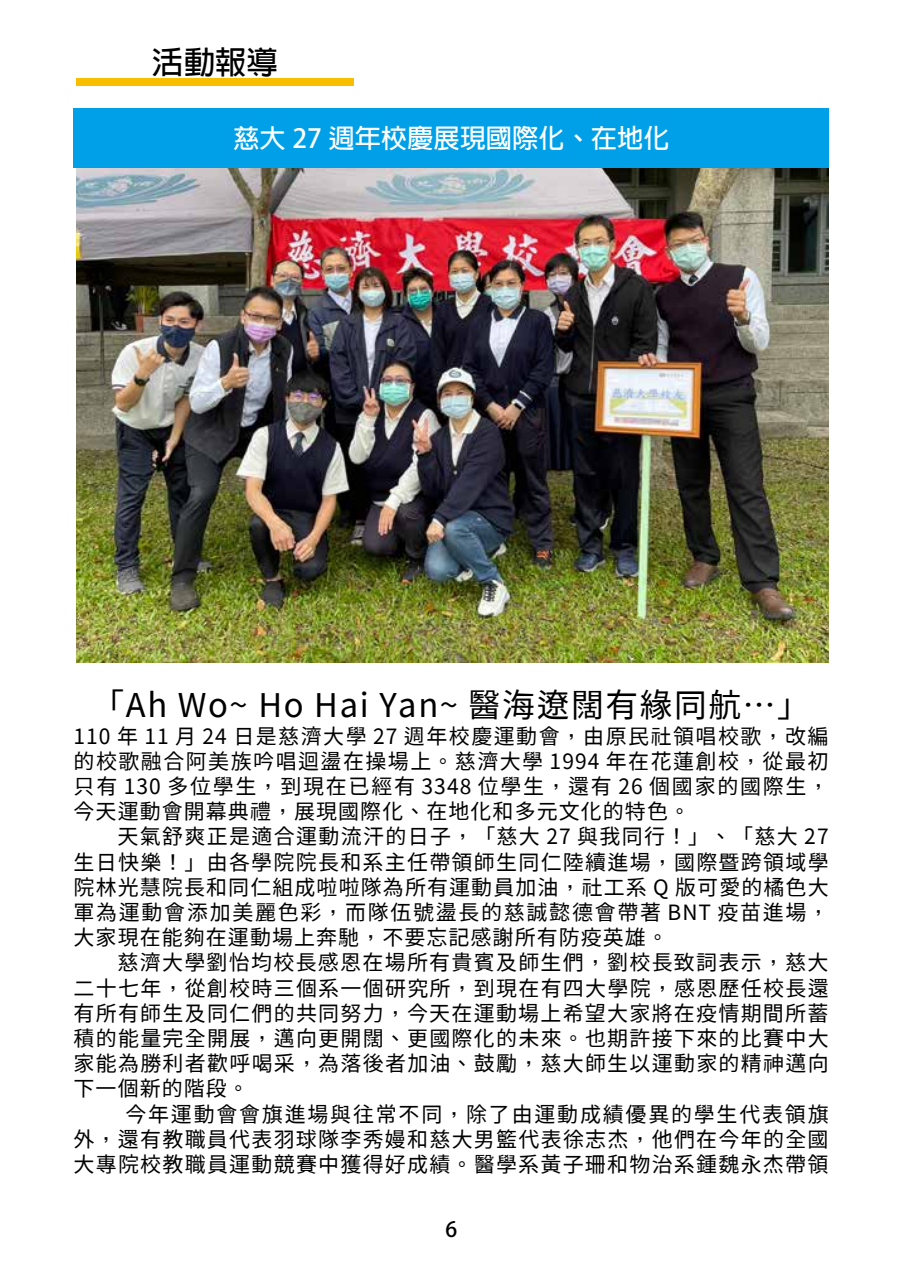
<style>
.page{position:relative;width:903px;height:1275px;background:#fff}
.page>*{position:absolute;margin:0;border:0;box-sizing:border-box;transform-origin:0 0}
.t1{font:32.73px "Taipei Sans TC Beta";letter-spacing:.05em;color:#000}
.t2{font:700 31.5px "Adobe Fan Heiti Std";color:#000}
.t3{font:700 26.25px "Adobe Fan Heiti Std";color:#fff}
.t4{font:21px/25.2px "Taipei Sans TC Beta";letter-spacing:.06em;color:#000;text-align:justify}
.t5{font:700 21px "Adobe Fan Heiti Std";color:#000}
</style>
<div class="page">
<div style="left:76px;top:79px;width:278px;height:7px;background:#fabe00"></div>
<div style="left:74px;top:108px;width:755px;height:59px;background:#00a0e9"></div>
<img style="left:76px;top:169px;width:752px;height:493px">
<h2 class="t2" style="left:152px;top:44px;width:127px">活動報導</h2>
<p class="t3" style="left:233px;top:122px;width:438px">慈大 27 週年校慶展現國際化、在地化</p>
<h1 class="t1" style="left:92px;top:686px;width:720px">「Ah Wo~ Ho Hai Yan~ 醫海遼闊有緣同航…」</h1>
<p class="t4" style="left:74px;top:724px;width:756px">110 年 11 月 24 日是慈濟大學 27 週年校慶運動會，由原民社領唱校歌，改編的校歌融合阿美族吟唱迴盪在操場上。慈濟大學 1994 年在花蓮創校，從最初只有 130 多位學生，到現在已經有 3348 位學生，還有 26 個國家的國際生，今天運動會開幕典禮，展現國際化、在地化和多元文化的特色。</p>
<p class="t4" style="left:74px;top:824px;width:756px;text-indent:44px">天氣舒爽正是適合運動流汗的日子，「慈大 27 與我同行！」、「慈大 27生日快樂！」由各學院院長和系主任帶領師生同仁陸續進場，國際暨跨領域學院林光慧院長和同仁組成啦啦隊為所有運動員加油，社工系 Q 版可愛的橘色大軍為運動會添加美麗色彩，而隊伍號盪長的慈誠懿德會帶著 BNT 疫苗進場，大家現在能夠在運動場上奔馳，不要忘記感謝所有防疫英雄。</p>
<p class="t4" style="left:74px;top:950px;width:756px;text-indent:44px">慈濟大學劉怡均校長感恩在場所有貴賓及師生們，劉校長致詞表示，慈大二十七年，從創校時三個系一個研究所，到現在有四大學院，感恩歷任校長還有所有師生及同仁們的共同努力，今天在運動場上希望大家將在疫情期間所蓄積的能量完全開展，邁向更開闊、更國際化的未來。也期許接下來的比賽中大家能為勝利者歡呼喝采，為落後者加油、鼓勵，慈大師生以運動家的精神邁向下一個新的階段。</p>
<p class="t4" style="left:74px;top:1102px;width:756px;text-indent:52px">今年運動會會旗進場與往常不同，除了由運動成績優異的學生代表領旗外，還有教職員代表羽球隊李秀嫚和慈大男籃代表徐志杰，他們在今年的全國大專院校教職員運動競賽中獲得好成績。醫學系黃子珊和物治系鍾魏永杰帶領</p>
<p class="t5" style="left:446px;top:1216px;width:13px">6</p>
</div>
